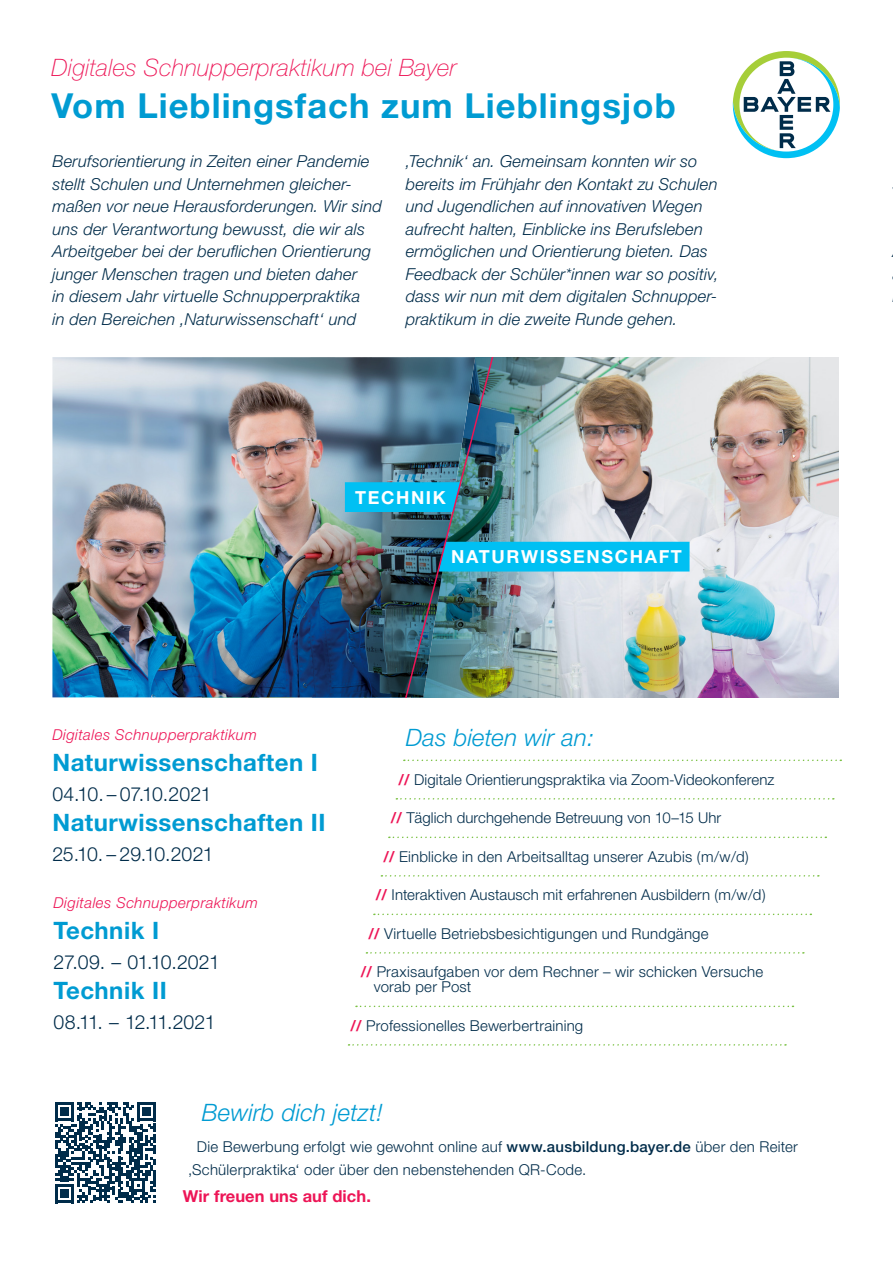
<style>
.page{position:relative;width:893px;height:1263px;background:#fff}
.page>*{position:absolute;margin:0;border:0;box-sizing:border-box;transform-origin:0 0}
.t1{font:700 34.5px "Helvetica Neue";letter-spacing:.03em;color:#009bd2}
.t2{font:700 24px "Helvetica Neue";letter-spacing:.02em;color:#009bd2}
.t3{font:italic 100 24px "Helvetica Neue";letter-spacing:.01em;color:#ed1556}
.t4{font:italic 300 24px "Helvetica Neue";letter-spacing:.01em;color:#009bd2}
.t5{font:300 19.5px "Helvetica Neue";letter-spacing:-.02em;color:#002c4a}
.t6{font:700 18px "Helvetica Neue";letter-spacing:.09em;color:#fff}
.t7{font:italic 300 16.5px/22.5px "Helvetica Neue";letter-spacing:.015em;color:#002c4a}
.t8{font:700 16.5px "Helvetica Neue";letter-spacing:.005em;color:#ed1556}
.t9{font:300 15px/15px "Helvetica Neue";letter-spacing:.015em;color:#002c4a}
.t10{font:italic 300 15px "Helvetica Neue";letter-spacing:.03em;color:#ed1556}
.s1{font-weight:700;color:#ed1556}
.s2{font-weight:500}
</style>
<div class="page">
<svg style="left:733px;top:51px;width:107px;height:107px"></svg>
<svg style="left:404px;top:759px;width:437px;height:2px"></svg>
<svg style="left:396px;top:798px;width:438px;height:1px"></svg>
<svg style="left:389px;top:836px;width:437px;height:2px"></svg>
<svg style="left:381px;top:875px;width:438px;height:1px"></svg>
<svg style="left:374px;top:913px;width:437px;height:2px"></svg>
<svg style="left:366px;top:952px;width:438px;height:1px"></svg>
<svg style="left:356px;top:1005px;width:437px;height:2px"></svg>
<svg style="left:349px;top:1044px;width:437px;height:2px"></svg>
<svg style="left:55px;top:1102px;width:101px;height:101px"></svg>
<img style="left:689px;top:357px;width:149px;height:340px">
<img style="left:52px;top:357px;width:293px;height:340px">
<img style="left:345px;top:357px;width:344px;height:340px">
<h2 class="t3" style="left:51px;top:54px;width:407px">Digitales Schnupperpraktikum bei Bayer</h2>
<h1 class="t1" style="left:51px;top:84px;width:626px">Vom Lieblingsfach zum Lieblingsjob</h1>
<p class="t7" style="left:52px;top:150px;width:331px">Berufsorientierung in Zeiten einer Pandemie stellt Schulen und Unternehmen gleicher&shy;maßen vor neue Herausforderungen. Wir sind uns der Verantwortung bewusst, die wir als Arbeitgeber bei der beruflichen Orientierung junger Menschen tragen und bieten daher<br>in diesem Jahr virtuelle Schnupperpraktika<br>in den Bereichen ‚Naturwissenschaft‘ und</p>
<p class="t7" style="left:406px;top:150px;width:315px">‚Technik‘ an. Gemeinsam konnten wir so bereits im Frühjahr den Kontakt zu Schulen und Jugendlichen auf innovativen Wegen aufrecht halten, Einblicke ins Berufsleben ermöglichen und Orientierung bieten. Das Feedback der Schüler*innen war so positiv, dass wir nun mit dem digitalen Schnupper&shy;praktikum in die zweite Runde gehen.</p>
<p class="t6" style="left:355px;top:487px;width:92px">TECHNIK</p>
<p class="t6" style="left:451px;top:546px;width:232px">NATURWISSENSCHAFT</p>
<p class="t10" style="left:52px;top:726px;width:206px">Digitales Schnupperpraktikum</p>
<h2 class="t2" style="left:52px;top:748px;width:267px">Naturwissenschaften I</h2>
<p class="t5" style="left:52px;top:782px;width:161px">04.10. – 07.10.2021</p>
<h2 class="t2" style="left:52px;top:808px;width:275px">Naturwissenschaften II</h2>
<p class="t5" style="left:52px;top:842px;width:163px">25.10. – 29.10.2021</p>
<p class="t10" style="left:54px;top:894px;width:206px">Digitales Schnupperpraktikum</p>
<h2 class="t2" style="left:54px;top:916px;width:107px">Technik I</h2>
<p class="t5" style="left:54px;top:950px;width:168px">27.09. – 01.10.2021</p>
<h2 class="t2" style="left:54px;top:976px;width:115px">Technik II</h2>
<p class="t5" style="left:54px;top:1010px;width:164px">08.11. – 12.11.2021</p>
<h2 class="t4" style="left:406px;top:723px;width:190px">Das bieten wir an:</h2>
<p class="t9" style="left:398px;top:771px;width:378px"><span class="s1">//</span> Digitale Orientierungspraktika via Zoom-Videokonferenz</p>
<p class="t9" style="left:391px;top:810px;width:332px"><span class="s1">//</span> Täglich durchgehende Betreuung von 10–15 Uhr</p>
<p class="t9" style="left:383px;top:848px;width:367px"><span class="s1">//</span> Einblicke in den Arbeitsalltag unserer Azubis (m/w/d)</p>
<p class="t9" style="left:376px;top:887px;width:391px"><span class="s1">//</span> Interaktiven Austausch mit erfahrenen Ausbildern (m/w/d)</p>
<p class="t9" style="left:368px;top:925px;width:342px"><span class="s1">//</span> Virtuelle Betriebsbesichtigungen und Rundgänge</p>
<p class="t9" style="left:374px;top:964px;width:391px;text-indent:-13px"><span class="s1">//</span> Praxisaufgaben vor dem Rechner – wir schicken Versuche vorab per Post</p>
<p class="t9" style="left:351px;top:1017px;width:234px"><span class="s1">//</span> Professionelles Bewerbertraining</p>
<h2 class="t4" style="left:202px;top:1098px;width:183px">Bewirb dich jetzt!</h2>
<p class="t9" style="left:188px;top:1135px;width:611px;line-height:22.5px;text-indent:9px">Die Bewerbung erfolgt wie gewohnt online auf <span class="s2">www.ausbildung.bayer.de</span> über den Reiter ‚Schülerpraktika‘ oder über den nebenstehenden QR-Code.</p>
<p class="t8" style="left:183px;top:1185px;width:189px">Wir freuen uns auf dich.</p>
</div>
